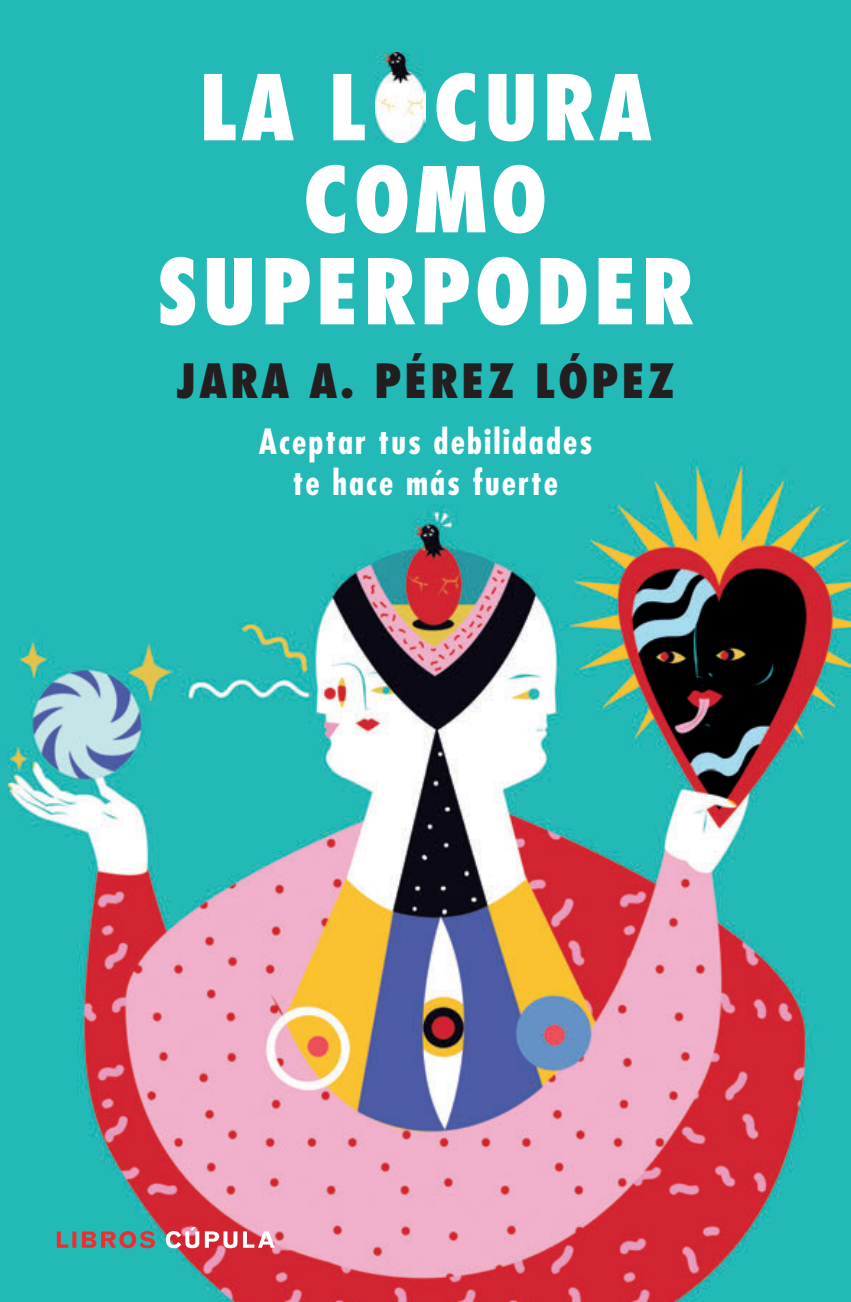
<style>
.page{position:relative;width:851px;height:1302px;background:#fff}
.page>*{position:absolute;margin:0;border:0;box-sizing:border-box;transform-origin:0 0}
.t1{font:800 condensed 88px/92px "Futura";letter-spacing:.04em;color:#fff;text-align:center}
.t2{font:800 condensed 46px "Futura";letter-spacing:.06em;color:#231f20}
.t3{font:700 condensed 34px/40.8px "Futura";letter-spacing:.06em;color:#fff;text-align:center}
</style>
<div class="page">
<div style="left:0;top:0;width:850px;height:1301px;background:#23b9b7"></div>
<img style="left:7px;top:458px;width:843px;height:843px">
<svg style="left:57px;top:1230px;width:98px;height:17px"></svg>
<svg style="left:166px;top:1226px;width:109px;height:21px;background:#e3808a"></svg>
<img style="left:375px;top:52px;width:47px;height:21px">
<img style="left:375px;top:73px;width:50px;height:69px">
<h1 class="t1" style="left:157px;top:61px;width:538px">LA L CURA<br>COMO<br>SUPERPODER</h1>
<h2 class="t2" style="left:176px;top:352px;width:500px">JARA A. PÉREZ LÓPEZ</h2>
<p class="t3" style="left:259px;top:421px;width:335px">Aceptar tus debilidades te hace más fuerte</p>
</div>
